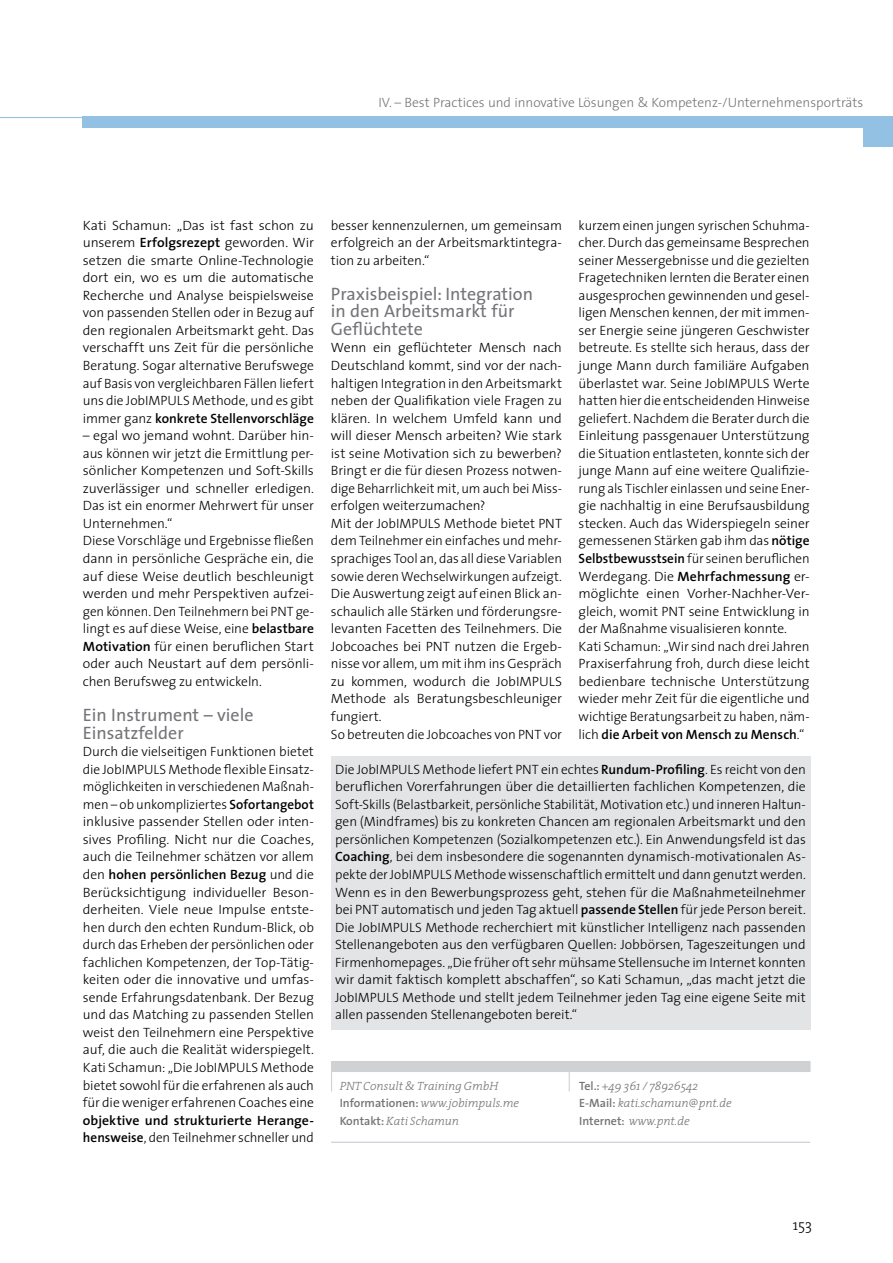
<style>
.page{position:relative;width:893px;height:1263px;background:#fff}
.page>*{position:absolute;margin:0;border:0;box-sizing:border-box;transform-origin:0 0}
.t1{font:18px/17.5px "The Sans";color:#757378}
.t2{font:300 15px "The Serif";color:#000}
.t3{font:300 13.5px/17.5px "The Sans";letter-spacing:-.005em;color:#000;text-align:justify}
.t4{font:300 13.5px "The Sans";color:#757378}
.t5{font:600 13.5px/17.5px "The Sans";color:#000}
.t6{font:italic 300 12px/17.5px "The Serif";color:#757378}
.s1{font-weight:600}
.s2{font-weight:300}
.s3{font-family:"The Sans";font-weight:600;font-style:normal}
</style>
<div class="page">
<div style="left:331px;top:756px;width:479px;height:273px;background:#e2e4e5"></div>
<div style="left:331px;top:1061px;width:479px;height:11px;background:#cfd1d3"></div>
<hr style="left:331px;top:1142px;width:479px;height:1px;background:#c7ccd3">
<hr style="left:0;top:117px;width:893px;height:1px;background:#92c1e4">
<div style="left:863px;top:117px;width:30px;height:30px;background:#92c1e4"></div>
<div style="left:83px;top:117px;width:810px;height:11px;background:#92c1e4"></div>
<svg style="left:331px;top:1072px;width:1px;height:19px"></svg>
<svg style="left:569px;top:1072px;width:1px;height:19px"></svg>
<p class="t4" style="left:378px;top:93px;width:486px">IV. – Best Practices und innovative Lösungen &amp; Kompetenz-/Unternehmensporträts</p>
<p class="t3" style="left:83px;top:216px;width:233px">Kati Schamun: „Das ist fast schon zu unserem <span class="s1">Erfolgsrezept</span> geworden. Wir setzen die smarte Online-Technologie dort ein, wo es um die automatische Recherche und Analyse beispielsweise von passenden Stellen oder in Bezug auf den regionalen Arbeitsmarkt geht. Das verschafft uns Zeit für die persönliche Beratung. Sogar alternative Berufswege auf Basis von vergleichbaren Fällen liefert uns die JobIMPULS Methode, und es gibt immer ganz <span class="s1">konkrete Stellenvorschläge</span></p>
<p class="t3" style="left:83px;top:427px;width:233px;text-align:left">– egal wo jemand wohnt. Darüber hin&shy;aus können wir jetzt die Ermittlung per&shy;sönlicher Kompetenzen und Soft-Skills zuverlässiger und schneller erledigen.<br>Das ist ein enormer Mehrwert für unser Unternehmen.“<br>Diese Vorschläge und Ergebnisse fließen dann in persönliche Gespräche ein, die auf diese Weise deutlich beschleunigt werden und mehr Perspektiven aufzei&shy;gen können. Den Teilnehmern bei PNT ge&shy;lingt es auf diese Weise, eine <span class="s1">belastbare Motivation</span> für einen beruflichen Start oder auch Neustart auf dem persönli&shy;chen Berufsweg zu entwickeln.</p>
<h1 class="t1" style="left:83px;top:706px;width:172px">Ein Instrument – viele<br>Einsatzfelder</h1>
<p class="t3" style="left:83px;top:743px;width:233px">Durch die vielseitigen Funktionen bietet die JobIMPULS Methode flexible Einsatz&shy;möglichkeiten in verschiedenen Maßnah&shy;men – ob unkompliziertes <span class="s1">Sofortangebot </span>inklusive passender Stellen oder inten&shy;sives Profiling. Nicht nur die Coaches, auch die Teilnehmer schätzen vor allem den <span class="s1">hohen persönlichen Bezug</span> und die Berücksichtigung individueller Beson&shy;derheiten. Viele neue Impulse entste&shy;hen durch den echten Rundum-Blick, ob durch das Erheben der persönlichen oder fachlichen Kompetenzen, der Top-Tätig&shy;keiten oder die innovative und umfas&shy;sende Erfahrungsdatenbank. Der Bezug und das Matching zu passenden Stellen weist den Teilnehmern eine Perspektive auf, die auch die Realität widerspiegelt.<br>Kati Schamun: „Die JobIMPULS Methode bietet sowohl für die erfahrenen als auch für die weniger erfahrenen Coaches eine</p>
<p class="t5" style="left:83px;top:1111px;width:233px">objektive und strukturierte Herange&shy;hensweise<span class="s2">, den Teilnehmer schneller und</span></p>
<p class="t3" style="left:331px;top:216px;width:233px">besser kennenzulernen, um gemeinsam erfolgreich an der Arbeitsmarktintegra&shy;tion zu arbeiten.“</p>
<h1 class="t1" style="left:331px;top:285px;width:204px">Praxisbeispiel: Integration in den Arbeitsmarkt für<br>Geflüchtete</h1>
<p class="t3" style="left:331px;top:339px;width:233px;text-align:left">Wenn ein geflüchteter Mensch nach Deutschland kommt, sind vor der nach&shy;haltigen Integration in den Arbeitsmarkt neben der Qualifikation viele Fragen zu klären. In welchem Umfeld kann und will dieser Mensch arbeiten? Wie stark ist seine Motivation sich zu bewerben?<br>Bringt er die für diesen Prozess notwen&shy;dige Beharrlichkeit mit, um auch bei Miss&shy;erfolgen weiterzumachen?<br>Mit der JobIMPULS Methode bietet PNT dem Teilnehmer ein einfaches und mehr&shy;sprachiges Tool an, das all diese Variablen sowie deren Wechselwirkungen aufzeigt.<br>Die Auswertung zeigt auf einen Blick an&shy;schaulich alle Stärken und förderungsre&shy;levanten Facetten des Teilnehmers. Die Jobcoaches bei PNT nutzen die Ergeb&shy;nisse vor allem, um mit ihm ins Gespräch zu kommen, wodurch die JobIMPULS Methode als Beratungsbeschleuniger fungiert.<br>So betreuten die Jobcoaches von PNT vor</p>
<p class="t3" style="left:579px;top:216px;width:233px;text-align:left">kurzem einen jungen syrischen Schuhma&shy;cher. Durch das gemeinsame Besprechen seiner Messergebnisse und die gezielten Fragetechniken lernten die Berater einen ausgesprochen gewinnenden und gesel&shy;ligen Menschen kennen, der mit immen&shy;ser Energie seine jüngeren Geschwister betreute. Es stellte sich heraus, dass der junge Mann durch familiäre Aufgaben überlastet war. Seine JobIMPULS Werte hatten hier die entscheidenden Hinweise geliefert. Nachdem die Berater durch die Einleitung passgenauer Unterstützung die Situation entlasteten, konnte sich der junge Mann auf eine weitere Qualifizie&shy;rung als Tischler einlassen und seine Ener&shy;gie nachhaltig in eine Berufsausbildung stecken. Auch das Widerspiegeln seiner gemessenen Stärken gab ihm das <span class="s1">nötige Selbstbewusstsein</span> für seinen beruflichen Werdegang. Die <span class="s1">Mehrfachmessung</span> er&shy;möglichte einen Vorher-Nachher-Ver&shy;gleich, womit PNT seine Entwicklung in der Maßnahme visualisieren konnte.<br>Kati Schamun: „Wir sind nach drei Jahren Praxiserfahrung froh, durch diese leicht bedienbare technische Unterstützung wieder mehr Zeit für die eigentliche und wichtige Beratungsarbeit zu haben, näm&shy;lich <span class="s1">die Arbeit von Mensch zu Mensch</span>.“</p>
<p class="t3" style="left:335px;top:760px;width:472px">Die JobIMPULS Methode liefert PNT ein echtes <span class="s1">Rundum-Profiling</span>. Es reicht von den beruflichen Vorerfahrungen über die detaillierten fachlichen Kompetenzen, die Soft-Skills (Belastbarkeit, persönliche Stabilität, Motivation etc.) und inneren Haltun&shy;gen (Mindframes) bis zu konkreten Chancen am regionalen Arbeitsmarkt und den persönlichen Kompetenzen (Sozialkompetenzen etc.). Ein Anwendungsfeld ist das <span class="s1">Coaching</span>, bei dem insbesondere die sogenannten dynamisch-motivationalen As&shy;pekte der JobIMPULS Methode wissenschaftlich ermittelt und dann genutzt werden.<br>Wenn es in den Bewerbungsprozess geht, stehen für die Maßnahmeteilnehmer bei PNT automatisch und jeden Tag aktuell <span class="s1">passende Stellen</span> für jede Person bereit.<br>Die JobIMPULS Methode recherchiert mit künstlicher Intelligenz nach passenden Stellenangeboten aus den verfügbaren Quellen: Jobbörsen, Tageszeitungen und Firmenhomepages. „Die früher oft sehr mühsame Stellensuche im Internet konnten wir damit faktisch komplett abschaffen“, so Kati Schamun, „das macht jetzt die JobIMPULS Methode und stellt jedem Teilnehmer jeden Tag eine eigene Seite mit allen passenden Stellenangeboten bereit.“</p>
<p class="t6" style="left:340px;top:1076px;width:181px">PNT Consult &amp; Training GmbH<br><span class="s3">Informationen:</span> www.jobimpuls.me<br><span class="s3">Kontakt:</span> Kati Schamun</p>
<p class="t6" style="left:579px;top:1076px;width:154px"><span class="s3">Tel.:</span> +49 361 / 78926542<br><span class="s3">E-Mail:</span> kati.schamun@pnt.de<br><span class="s3">Internet:</span> www.pnt.de</p>
<p class="t2" style="left:793px;top:1212px;width:21px">153</p>
</div>
